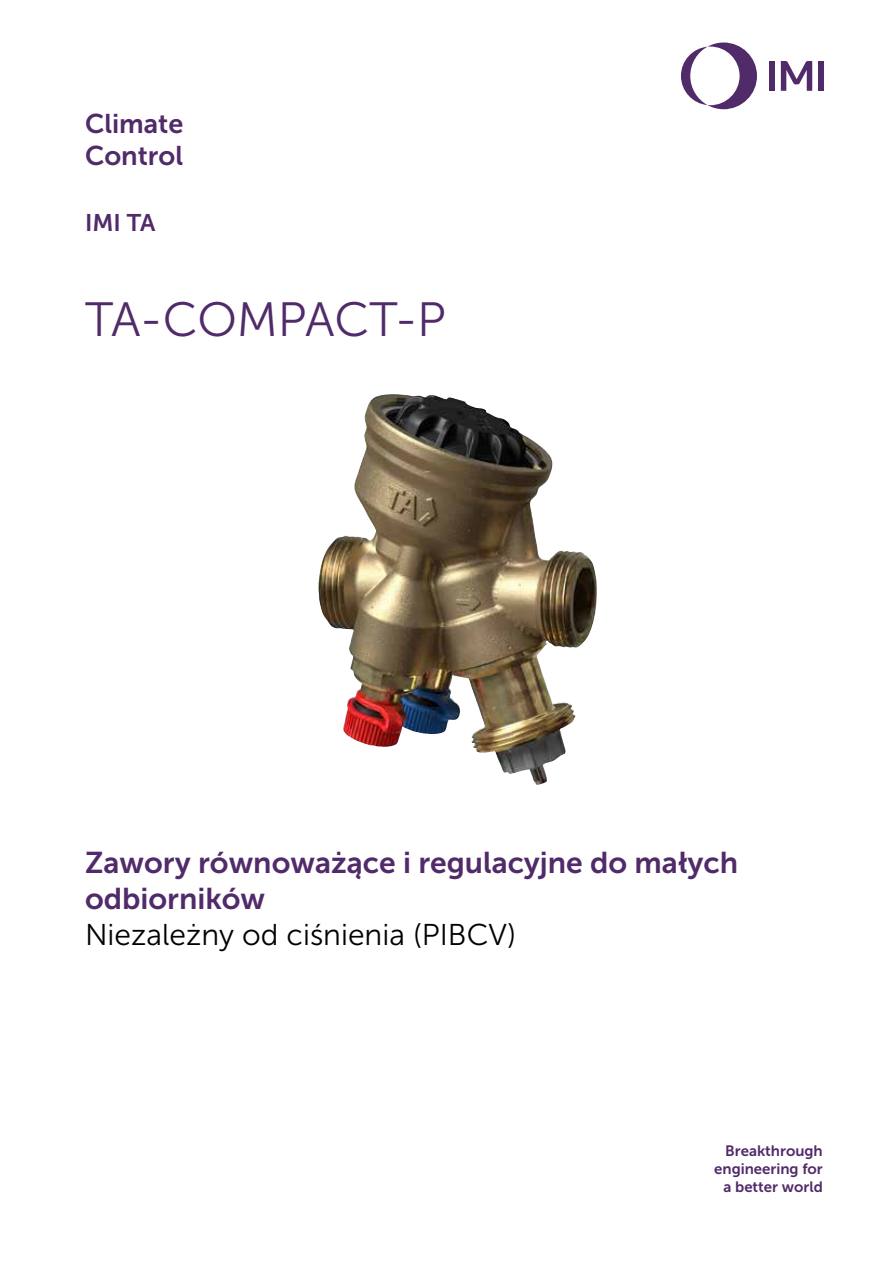
<style>
.page{position:relative;width:893px;height:1263px;background:#fff}
.page>*{position:absolute;margin:0;border:0;box-sizing:border-box;transform-origin:0 0}
.t1{font:48px "Museo Sans 300";letter-spacing:-.005em;color:#512a6a}
.t2{font:30px/36px "Museo Sans 700";color:#512a6a}
.t3{font:30px "Museo Sans 300";color:#000}
.t4{font:27px/32.4px "Museo Sans 700";color:#512a6a}
.t5{font:24px "Museo Sans 700";color:#512a6a}
.t6{font:15px/18px "Museo Sans 700";color:#512a6a;text-align:right}
</style>
<div class="page">
<svg style="left:681px;top:43px;width:76px;height:66px"></svg>
<div style="left:769px;top:61px;width:6px;height:30px;background:#512a6a"></div>
<div style="left:818px;top:61px;width:6px;height:30px;background:#512a6a"></div>
<svg style="left:781px;top:61px;width:31px;height:30px"></svg>
<img style="left:318px;top:398px;width:215px;height:380px">
<p class="t4" style="left:85px;top:107px;width:100px">Climate<br>Control</p>
<p class="t5" style="left:85px;top:210px;width:72px">IMI TA</p>
<h1 class="t1" style="left:85px;top:293px;width:362px">TA-COMPACT-P</h1>
<p class="t2" style="left:85px;top:845px;width:655px">Zawory równoważące i regulacyjne do małych odbiorników</p>
<p class="t3" style="left:85px;top:918px;width:432px">Niezależny od ciśnienia (PIBCV)</p>
<p class="t6" style="left:714px;top:1142px;width:110px">Breakthrough engineering for a better world</p>
</div>
